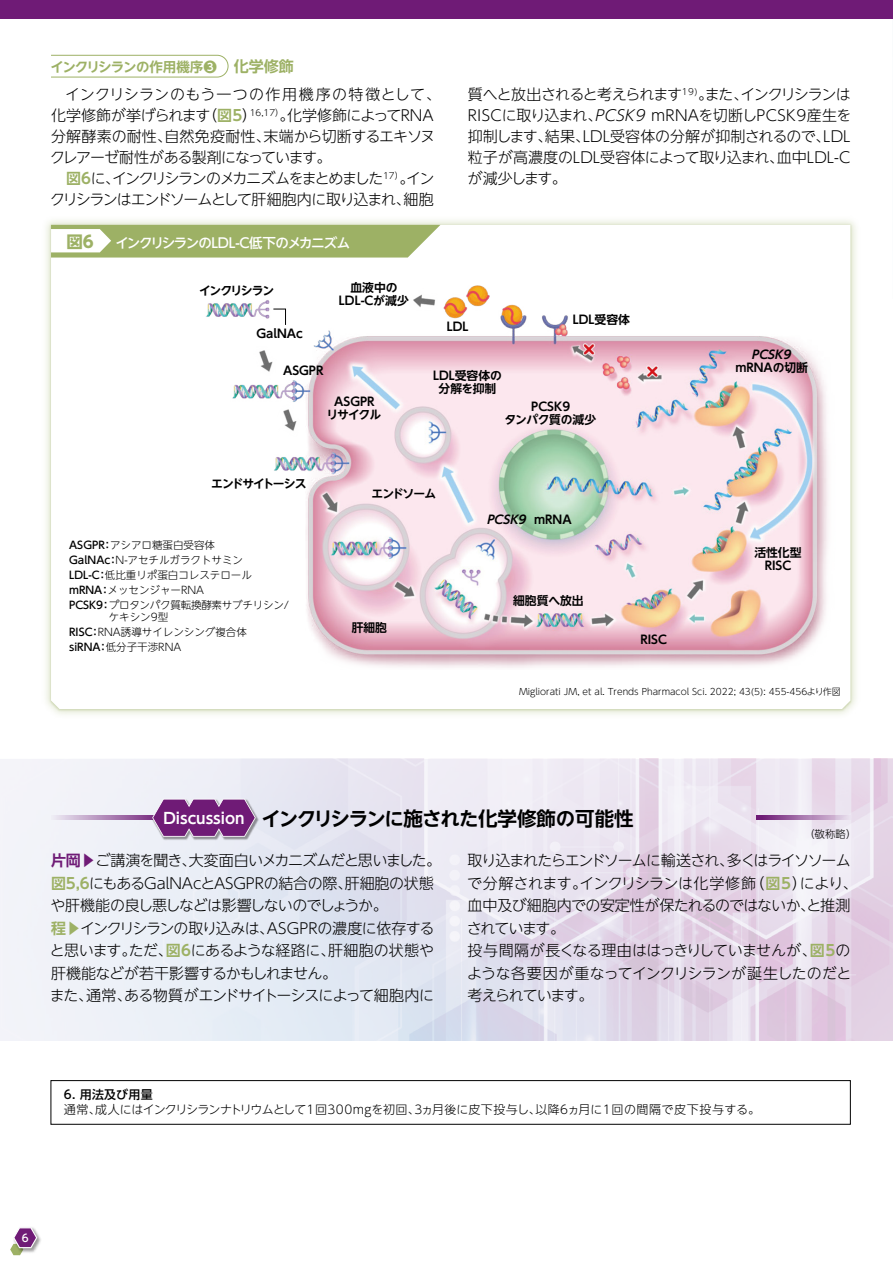
<style>
.page{position:relative;width:893px;height:1263px;background:#fff}
.page>*{position:absolute;margin:0;border:0;box-sizing:border-box;transform-origin:0 0}
.t1{font:700 19.5px "UD Shin Go NT Pr 6 N De";letter-spacing:-.04em;color:#000}
.t2{font:700 16.5px "UD Shin Go NT Pr 6 N";color:#9db165}
.t3{font:300 15px/22.5px "UD Shin Go NT Pr 6 N";letter-spacing:-.045em;color:#000}
.t4{font:300 15px/21px "UD Shin Go NT Pr 6 N";letter-spacing:-.005em;color:#000}
.t5{font:300 15px/21px "UD Shin Go NT Pr 6 N";letter-spacing:-.085em;color:#000;text-align:right}
.t6{font:500 13.5px "UD Shin Go NT Pr 6 N";letter-spacing:-.085em;color:#fff}
.t7{font:700 13.5px "UD Shin Go NT Pr 6 N De";letter-spacing:-.055em;color:#9db165}
.t8{font:300 12px "UD Shin Go NT Pr 6 N";color:#000}
.t9{font:500 12px "UD Shin Go NT Pr 6 N";letter-spacing:.02em;color:#000}
.t10{font:700 11.85px/13.4px "UD Shin Go NT Pr 6 N De";color:#000;text-align:center}
.t11{font:700 11.85px/13.4px "UD Shin Go NT Pr 6 N De";letter-spacing:-.035em;color:#000;text-align:center}
.t12{font:700 11.85px "UD Shin Go NT Pr 6 N De";letter-spacing:-.095em;color:#000}
.t13{font:700 11.85px "UD Shin Go NT Pr 6 N De";letter-spacing:-.1em;color:#000}
.t14{font:300 10.5px/15px "UD Shin Go NT Pr 6 N";color:#000}
.t15{font:500 10.5px "UD Shin Go NT Pr 6 N";color:#fff}
.t16{font:300 9px "UD Shin Go NT Pr 6 N";color:#000}
.s1{font-size:15px}
.s2{font-family:"UD Shin Go NT Pr 6 N De";font-weight:700;color:#9db165}
.s3{font-weight:500}
.s4{font-size:15.15px;color:#fff}
.s5{font-family:"UD Shin Go NT Pr 6 N De";font-weight:700;color:#6f1b76}
</style>
<div class="page">
<img style="left:0;top:759px;width:893px;height:282px">
<svg style="left:51px;top:816px;width:101px;height:4px"></svg>
<svg style="left:757px;top:816px;width:93px;height:4px"></svg>
<img style="left:152px;top:798px;width:107px;height:42px">
<svg style="left:152px;top:799px;width:104px;height:38px;background:#84408b"></svg>
<svg style="left:51px;top:225px;width:389px;height:33px;background:#abbc7c"></svg>
<svg style="left:51px;top:54px;width:178px;height:24px"></svg>
<div style="left:0;top:0;width:893px;height:19px;background:#6f1b76"></div>
<img style="left:205px;top:285px;width:626px;height:385px">
<svg style="left:273px;top:308px;width:13px;height:18px"></svg>
<img style="left:37px;top:1232px;width:4px;height:16px">
<svg style="left:10px;top:1227px;width:27px;height:28px"></svg>
<div style="left:51px;top:1080px;width:800px;height:44px;border:1px solid #000"></div>
<p class="t7" style="left:50px;top:55px;width:245px">インクリシランの作用機序❸ <span class="s1">化学修飾</span></p>
<p class="t4" style="left:50px;top:83px;width:393px;text-indent:15px">インクリシランのもう一つの作用機序の特徴として、化学修飾が挙げられます（<span class="s2">図5</span>）<sup>16,17）</sup>。化学修飾によってRNA分解酵素の耐性、自然免疫耐性、末端から切断するエキソヌクレアーゼ耐性がある製剤になっています。</p>
<p class="t5" style="left:50px;top:167px;width:386px"><span class="s2">図6</span>に、インクリシランのメカニズムをまとめました<sup>17）</sup>。インクリシランはエンドソームとして肝細胞内に取り込まれ、細胞</p>
<p class="t2" style="left:66px;top:228px;width:29px">図6</p>
<p class="t6" style="left:115px;top:232px;width:236px">インクリシランのLDL-C低下のメカニズム</p>
<p class="t3" style="left:467px;top:83px;width:385px;line-height:21px;text-align:justify">質へと放出されると考えられます<sup>19)</sup>。また、インクリシランはRISCに取り込まれ、PCSK9 mRNAを切断しPCSK9産生を抑制します、結果、LDL受容体の分解が抑制されるので、LDL粒子が高濃度のLDL受容体によって取り込まれ、血中LDL-Cが減少します。</p>
<p class="t13" style="left:199px;top:281px;width:77px">インクリシラン</p>
<p class="t10" style="left:256px;top:327px;width:48px">GalNAc</p>
<p class="t10" style="left:283px;top:364px;width:42px">ASGPR</p>
<p class="t10" style="left:339px;top:280px;width:71px">血液中の<br>LDL-Cが減少</p>
<p class="t11" style="left:327px;top:394px;width:56px">ASGPRリサイクル</p>
<p class="t10" style="left:447px;top:320px;width:23px">LDL</p>
<p class="t10" style="left:433px;top:369px;width:70px">LDL受容体の分解を抑制</p>
<p class="t10" style="left:573px;top:312px;width:59px">LDL受容体</p>
<p class="t10" style="left:505px;top:399px;width:93px">PCSK9<br>タンパク質の減少</p>
<p class="t12" style="left:211px;top:473px;width:97px">エンドサイトーシス</p>
<p class="t14" style="left:69px;top:537px;width:221px"><span class="s3">ASGPR：</span>アシアロ糖蛋白受容体<br><span class="s3">GalNAc：</span>N-アセチルガラクトサミン<br><span class="s3">LDL-C：</span>低比重リポ蛋白コレステロール<br><span class="s3">mRNA：</span>メッセンジャーRNA<br><span class="s3">PCSK9：</span>プロタンパク質転換酵素サブチリシン/</p>
<p class="t14" style="left:69px;top:609px;width:179px">　　　 ケキシン9型<br><span class="s3">RISC：</span>RNA誘導サイレンシング複合体<span class="s3">siRNA：</span>低分子干渉RNA</p>
<p class="t10" style="left:372px;top:486px;width:66px">エンドソーム</p>
<p class="t10" style="left:352px;top:620px;width:37px">肝細胞</p>
<p class="t10" style="left:487px;top:512px;width:86px">PCSK9 mRNA</p>
<p class="t10" style="left:513px;top:593px;width:72px">細胞質へ放出</p>
<p class="t10" style="left:640px;top:632px;width:28px">RISC</p>
<p class="t10" style="left:735px;top:347px;width:74px">PCSK9 mRNAの切断</p>
<p class="t10" style="left:754px;top:546px;width:49px">活性化型<br>RISC</p>
<p class="t16" style="left:519px;top:684px;width:323px">Migliorati JM, et al. Trends Pharmacol Sci. 2022; 43(5): 455-456より作図</p>
<h1 class="t1" style="left:163px;top:803px;width:472px"><span class="s4">Discussion</span> インクリシランに施された化学修飾の可能性</h1>
<p class="t14" style="left:804px;top:826px;width:54px">（敬称略）</p>
<p class="t3" style="left:50px;top:849px;width:393px"><span class="s5">片岡▶</span>ご講演を聞き、大変面白いメカニズムだと思いました。<span class="s2">図5,6</span>にもあるGalNAcとASGPRの結合の際、肝細胞の状態や肝機能の良し悪しなどは影響しないのでしょうか。<br><span class="s2">程▶</span>インクリシランの取り込みは、ASGPRの濃度に依存すると思います。ただ、<span class="s2">図6</span>にあるような経路に、肝細胞の状態や肝機能などが若干影響するかもしれません。<br>また、通常、ある物質がエンドサイトーシスによって細胞内に</p>
<p class="t3" style="left:467px;top:849px;width:393px">取り込まれたらエンドソームに輸送され、多くはライソソームで分解されます。インクリシランは化学修飾（<span class="s2">図5</span>）により、血中及び細胞内での安定性が保たれるのではないか、と推測されています。<br>投与間隔が長くなる理由ははっきりしていませんが、<span class="s2">図5</span>のような各要因が重なってインクリシランが誕生したのだと考えられています。</p>
<p class="t9" style="left:64px;top:1085px;width:91px">6. 用法及び用量</p>
<p class="t8" style="left:64px;top:1100px;width:698px">通常、成人にはインクリシランナトリウムとして1回300mgを初回、3ヵ月後に皮下投与し、以降6ヵ月に1回の間隔で皮下投与する。</p>
<p class="t15" style="left:22px;top:1229px;width:8px">6</p>
</div>
